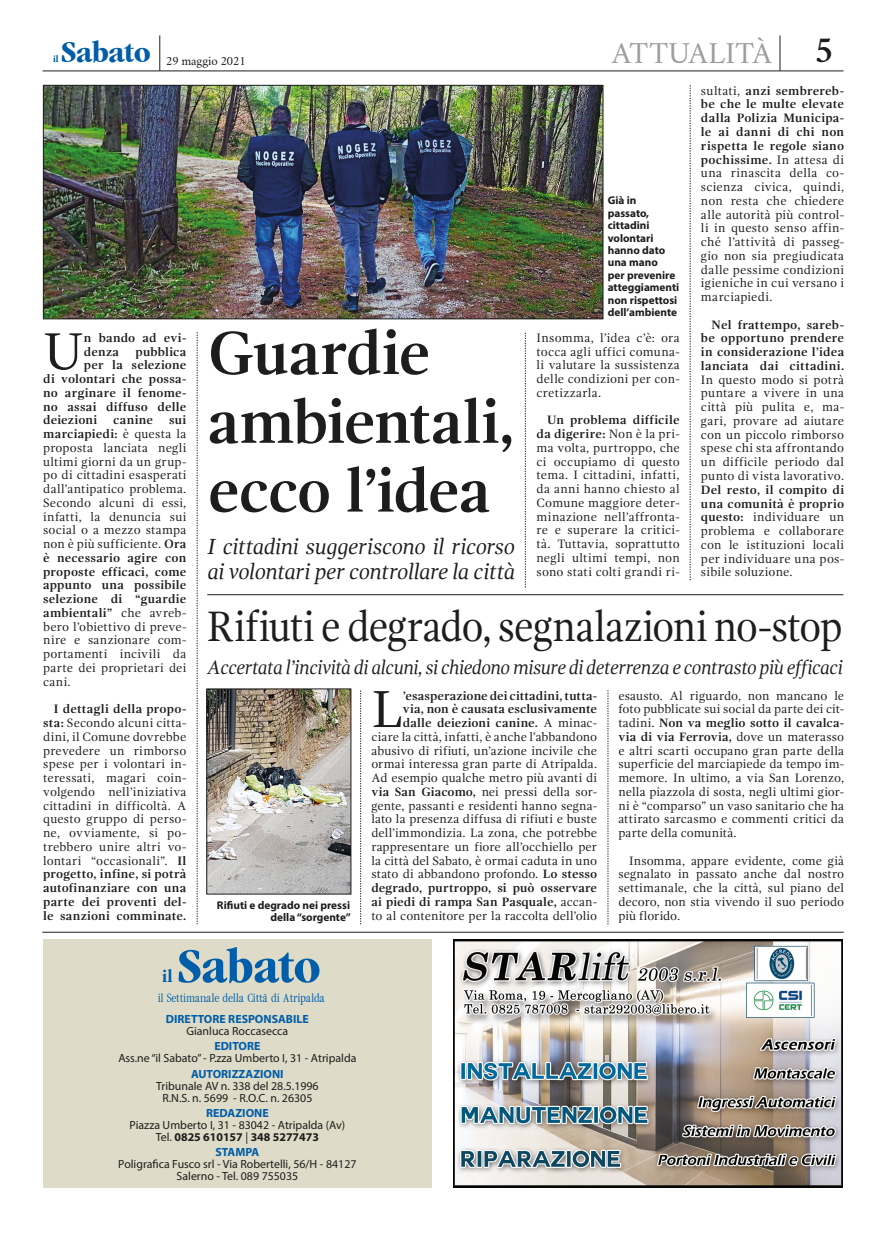
<style>
.page{position:relative;width:886px;height:1241px;background:#fff}
.page>*{position:absolute;margin:0;border:0;box-sizing:border-box;transform-origin:0 0}
.t1{font:700 62.5px/68.8px "Gandhi Serif";letter-spacing:-.025em;color:#1d1d1b}
.t2{font:53.5px "Gandhi Serif";color:#1d1d1b}
.t3{font:700 condensed 50px "Garamond FC";color:#005da9;scale:1.1 1}
.t4{font:43.75px "Gandhi Serif";letter-spacing:-.02em;color:#1d1d1b;scale:.91 1}
.t5{font:700 condensed 31.25px "Garamond FC";color:#005da9;scale:1.1 1}
.t6{font:30px "Crimson";letter-spacing:.005em;color:#9d9d9d}
.t7{font:italic 22.5px/24.8px "Gandhi Serif";letter-spacing:-.02em;color:#1d1d1b}
.t8{font:italic 20px "Gandhi Serif";letter-spacing:-.03em;color:#1d1d1b;scale:.96 1}
.t9{font:700 condensed 18.75px "Garamond FC";color:#005da9}
.t10{font:12.5px/13.8px "Gandhi Serif";letter-spacing:.01em;color:#1d1d1b;text-align:justify}
.t11{font:700 12.5px/13.8px "Gandhi Serif";letter-spacing:.015em;color:#1d1d1b}
.t12{font:12.5px "Crimson";color:#1d1d1b}
.t13{font:11.88px/11.9px "Myriad Pro";color:#1d1d1b;text-align:center}
.t14{font:700 11.88px "Myriad Pro";color:#005da9}
.t15{font:700 11.25px/12.4px "Myriad Pro";color:#1d1d1b}
.t16{font:300 11.25px "Garamond Cond";letter-spacing:-.02em;color:#005da9}
.t17{font:700 condensed 10px "Garamond FC";color:#005da9}
.s1{font-weight:600;font-size:37.5px;color:#1d1d1b}
.s2{font-weight:700}
</style>
<div class="page">
<hr style="left:43px;top:71px;width:800px;height:1px;background:#1d1d1b">
<hr style="left:159px;top:35px;width:1px;height:36px;background:#1d1d1b">
<hr style="left:780px;top:35px;width:1px;height:36px;background:#1d1d1b">
<hr style="left:42px;top:931px;width:802px;height:1px;background:#1d1d1b">
<img style="left:454px;top:939px;width:389px;height:248px">
<div style="left:43px;top:939px;width:389px;height:248px;background:#dedcc9"></div>
<img style="left:43px;top:85px;width:560px;height:234px">
<img style="left:206px;top:688px;width:145px;height:206px">
<svg style="left:360px;top:690px;width:1px;height:234px"></svg>
<svg style="left:608px;top:690px;width:1px;height:234px"></svg>
<hr style="left:207px;top:594px;width:636px;height:1px;background:#1d1d1b">
<svg style="left:197px;top:332px;width:1px;height:592px"></svg>
<svg style="left:525px;top:333px;width:1px;height:254px"></svg>
<svg style="left:690px;top:85px;width:1px;height:495px"></svg>
<h3 class="t5" style="left:61px;top:34px;width:83px">Sabato</h3>
<p class="t17" style="left:53px;top:53px;width:7px">il</p>
<p class="t12" style="left:166px;top:52px;width:81px">29 maggio 2021</p>
<h3 class="t6" style="left:612px;top:32px;width:222px">ATTUALITÀ <span class="s1">5</span></h3>
<h2 class="t2" style="left:43px;top:321px;width:42px">U</h2>
<p class="t11" style="left:84px;top:330px;width:104px">n bando ad evi&shy;denza</p>
<p class="t11" style="left:136px;top:344px;width:52px">pubblica</p>
<p class="t11" style="left:84px;top:358px;width:104px">per la selezione</p>
<p class="t11" style="left:43px;top:372px;width:145px">di volontari che possa-</p>
<p class="t11" style="left:43px;top:385px;width:145px">no arginare il fenome-</p>
<p class="t11" style="left:43px;top:399px;width:145px">no assai diffuso delle</p>
<p class="t11" style="left:43px;top:413px;width:56px">deiezioni</p>
<p class="t11" style="left:113px;top:413px;width:41px">canine</p>
<p class="t10" style="left:43px;top:413px;width:145px;text-indent:126px"><span class="s2">sui marciapiedi:</span> è questa la proposta lanciata negli ultimi giorni da un grup&shy;po di cittadini esasperati dall’antipatico problema.<br>Secondo alcuni di essi, infatti, la denuncia sui social o a mezzo stampa non è più sufficiente. <span class="s2">Ora è necessario agire con proposte efficaci, come appunto una possibile selezione di “guardie ambientali”</span> che avreb&shy;bero l’obiettivo di preve&shy;nire e sanzionare com&shy;portamenti incivili da parte dei proprietari dei cani.</p>
<p class="t10" style="left:43px;top:702px;width:145px;text-indent:11px"><span class="s2">I dettagli della propo&shy;sta:</span> Secondo alcuni citta&shy;dini, il Comune dovrebbe prevedere un rimborso spese per i volontari in&shy;teressati, magari coin&shy;volgendo nell’iniziativa cittadini in difficoltà. A questo gruppo di perso&shy;ne, ovviamente, si po&shy;trebbero unire altri vo&shy;lontari “occasionali”. <span class="s2">Il progetto, infine, si potrà autofinanziare con una parte dei proventi del&shy;le sanzioni comminate.</span></p>
<h1 class="t1" style="left:208px;top:318px;width:308px">Guardie ambientali, ecco l’idea</h1>
<h3 class="t7" style="left:208px;top:534px;width:309px">I cittadini suggeriscono il ricorso ai volontari per controllare la città</h3>
<p class="t15" style="left:608px;top:194px;width:73px">Già in passato, cittadini volontari hanno dato una mano<br>per prevenire atteggiamenti non rispettosi dell’ambiente</p>
<p class="t10" style="left:536px;top:330px;width:145px">Insomma, l’idea c’è: ora tocca agli uffici comuna&shy;li valutare la sussistenza delle condizioni per con&shy;cretizzarla.</p>
<p class="t10" style="left:536px;top:413px;width:145px;text-indent:11px"><span class="s2">Un problema difficile da digerire:</span> Non è la pri&shy;ma volta, purtroppo, che ci occupiamo di questo tema. I cittadini, infatti, da anni hanno chiesto al Comune maggiore deter&shy;minazione nell’affronta&shy;re e superare la critici&shy;tà. Tuttavia, soprattutto negli ultimi tempi, non sono stati colti grandi ri-</p>
<p class="t10" style="left:701px;top:84px;width:145px">sultati, <span class="s2">anzi sembrereb&shy;be che le multe elevate dalla Polizia Municipa&shy;le ai danni di chi non rispetta le regole siano pochissime.</span> In attesa di una rinascita della co&shy;scienza civica, quindi, non resta che chiedere alle autorità più control&shy;li in questo senso affin&shy;ché l’attività di passeg&shy;gio non sia pregiudicata dalle pessime condizioni igieniche in cui versano i marciapiedi.</p>
<p class="t11" style="left:701px;top:317px;width:145px;text-align:justify;text-indent:11px">Nel frattempo, sareb&shy;be opportuno prendere in considerazione l’idea lanciata dai cittadini.</p>
<p class="t10" style="left:701px;top:372px;width:145px">In questo modo si potrà puntare a vivere in una città più pulita e, ma&shy;gari, provare ad aiutare con un piccolo rimborso spese chi sta affrontando un difficile periodo dal punto di vista lavorativo.</p>
<p class="t10" style="left:701px;top:482px;width:145px"><span class="s2">Del resto, il compito di una comunità è proprio questo:</span> individuare un problema e collaborare con le istituzioni locali per individuare una pos&shy;sibile soluzione.</p>
<h3 class="t4" style="left:207px;top:601px;width:700px">Rifiuti e degrado, segnalazioni no-stop</h3>
<h3 class="t8" style="left:207px;top:656px;width:664px">Accertata l’incività di alcuni, si chiedono misure di deterrenza e contrasto più efficaci</h3>
<p class="t10" style="left:618px;top:688px;width:227px">esausto. Al riguardo, non mancano le foto pubblicate sui social da parte dei cit&shy;tadini. <span class="s2">Non va meglio sotto il cavalca&shy;via di via Ferrovia,</span> dove un materasso e altri scarti occupano gran parte della superficie del marciapiede da tempo im&shy;memore. In ultimo, a via San Lorenzo, nella piazzola di sosta, negli ultimi gior&shy;ni è “comparso” un vaso sanitario che ha attirato sarcasmo e commenti critici da parte della comunità.</p>
<p class="t10" style="left:618px;top:853px;width:227px;text-indent:11px">Insomma, appare evidente, come già segnalato in passato anche dal nostro settimanale, che la città, sul piano del decoro, non stia vivendo il suo periodo più florido.</p>
<p class="t10" style="left:371px;top:688px;width:227px;text-align:right"><span class="s2">’esasperazione dei cittadini, tutta-<br>via, non è causata esclusivamente dalle deiezioni canine.</span> A minac-<br>ciare la città, infatti, è anche l’abbandono abusivo di rifiuti, un’azione incivile che ormai interessa gran parte di Atripalda.<br>Ad esempio qualche metro più avanti di <span class="s2">via San Giacomo,</span> nei pressi della sor&shy;gente, passanti e residenti hanno segna&shy;lato la presenza diffusa di rifiuti e buste dell’immondizia. La zona, che potrebbe rappresentare un fiore all’occhiello per la città del Sabato, è ormai caduta in uno stato di abbandono profondo. <span class="s2">Lo stesso degrado, purtroppo, si può osservare ai piedi di rampa San Pasquale,</span> accan&shy;to al contenitore per la raccolta dell’olio</p>
<h2 class="t2" style="left:371px;top:678px;width:33px">L</h2>
<p class="t15" style="left:217px;top:898px;width:135px;text-align:right">Rifiuti e degrado nei pressi della “sorgente”</p>
<h3 class="t3" style="left:177px;top:935px;width:132px">Sabato</h3>
<p class="t16" style="left:158px;top:990px;width:169px">il Settimanale della Città di Atripalda</p>
<p class="t14" style="left:166px;top:1011px;width:144px">DIRETTORE RESPONSABILE</p>
<p class="t13" style="left:186px;top:1024px;width:103px">Gianluca Roccasecca</p>
<p class="t14" style="left:214px;top:1038px;width:48px">EDITORE</p>
<p class="t13" style="left:118px;top:1052px;width:239px">Ass.ne “il Sabato” - P.zza Umberto I, 31 - Atripalda</p>
<p class="t14" style="left:191px;top:1065px;width:94px">AUTORIZZAZIONI</p>
<p class="t13" style="left:156px;top:1079px;width:164px">Tribunale AV n. 338 del 28.5.1996<br>R.N.S. n. 5699 - R.O.C. n. 26305</p>
<p class="t14" style="left:206px;top:1104px;width:64px">REDAZIONE</p>
<p class="t13" style="left:130px;top:1118px;width:217px">Piazza Umberto I, 31 - 83042 - Atripalda (Av)<br>Tel. <span class="s2">0825 610157</span> | <span class="s2">348 5277473</span></p>
<p class="t14" style="left:215px;top:1144px;width:45px">STAMPA</p>
<p class="t13" style="left:118px;top:1157px;width:240px">Poligrafica Fusco srl - Via Robertelli, 56/H - 84127<br>Salerno - Tel. 089 755035</p>
<h3 class="t9" style="left:162px;top:964px;width:12px">il</h3>
</div>
